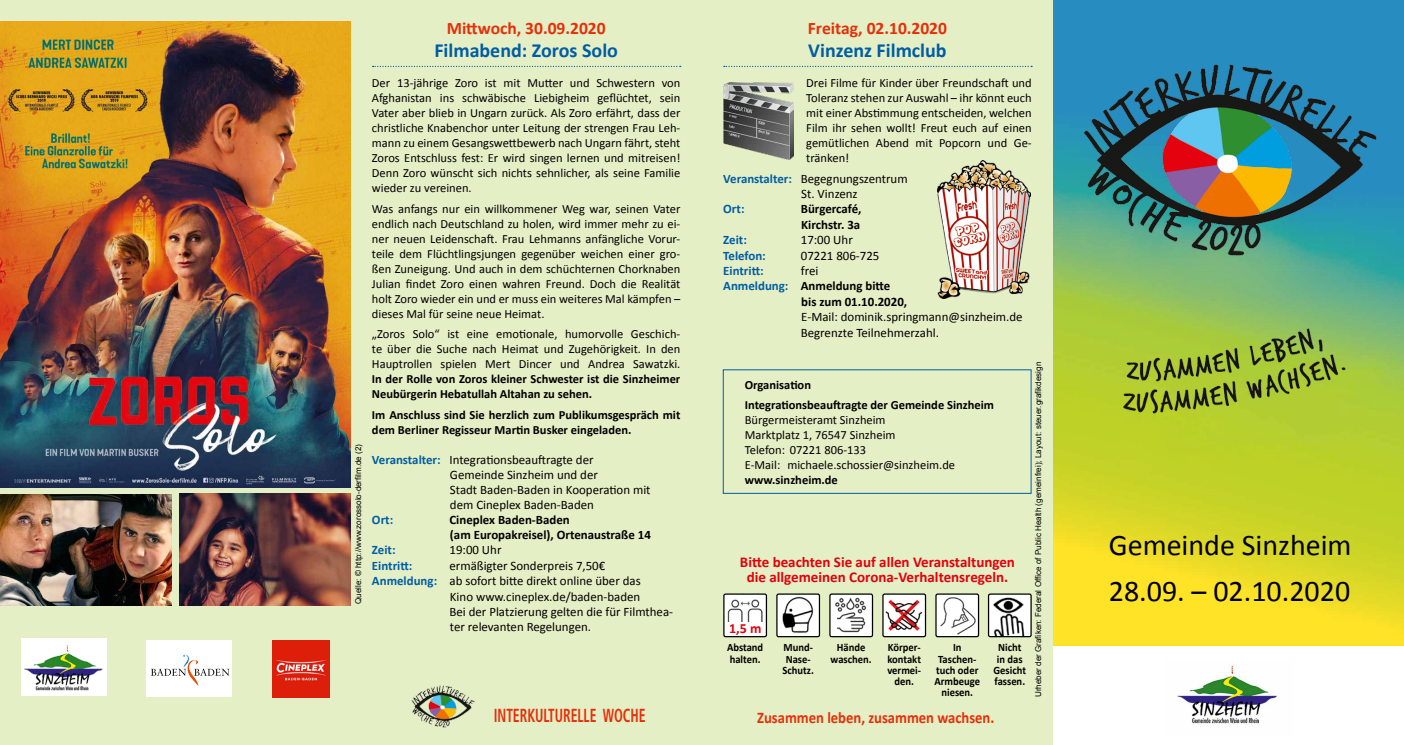
<style>
.page{position:relative;width:1404px;height:745px;background:#fff}
.page>*{position:absolute;margin:0;border:0;box-sizing:border-box;transform-origin:0 0}
.t1{font:30px "Calibri";color:#000}
.Überschrift_16_2{font:700 20px "Calibri";color:#005da3}
.t2{font:700 condensed 18.88px "Frutiger";color:#e63009;scale:.72 1}
.Datum_14_1{font:700 17.5px "Calibri";color:#e63009}
.t3{font:700 16.25px "Calibri";color:#e63009;scale:.9 1}
.Datum_14_1-2{font:700 15px/15px "Calibri";color:#e3000b;text-align:center}
.Überschrift_16_2-2{font:700 14px "Calibri";color:#e3000b}
.Kontaktdaten{font:12.88px/15.4px "Calibri";color:#000}
.Kontaktdaten-2{font:700 12.88px/15px "Calibri";color:#000}
.Kontaktdaten-3{font:700 12.88px "Calibri";color:#005da3}
.Text_10_3{font:12.5px/15px "Calibri";color:#000;text-align:justify}
.Text_10_3-2{font:700 12.5px/15px "Calibri";color:#000}
.Text_10_3-3{font:700 11.25px/11.2px "Calibri";color:#000;text-align:center;scale:.94 1}
.Bildnachweis{font:8.12px "Arial";color:#000}
.s1{font-weight:700}
.s2{font-weight:700;color:#005da3}
</style>
<div class="page">
<div style="left:0;top:0;width:1052px;height:744px;background:#e4efc6"></div>
<img style="left:411px;top:685px;width:63px;height:41px">
<img style="left:1052px;top:0;width:351px;height:645px">
<img style="left:1081px;top:62px;width:297px;height:195px">
<img style="left:1120px;top:327px;width:226px;height:88px">
<img style="left:1175px;top:664px;width:102px;height:60px">
<img style="left:0;top:21px;width:351px;height:466px">
<svg style="left:372px;top:66px;width:308px;height:1px"></svg>
<img style="left:272px;top:640px;width:58px;height:57px">
<img style="left:179px;top:493px;width:172px;height:112px">
<img style="left:0;top:494px;width:172px;height:111px">
<svg style="left:723px;top:66px;width:308px;height:1px"></svg>
<div style="left:723px;top:593px;width:43px;height:43px;background:#fff;border-radius:2px"></div>
<img style="left:727px;top:599px;width:36px;height:23px">
<div style="left:723px;top:593px;width:44px;height:44px;border:1px solid #000;border-radius:2px"></div>
<img style="left:778px;top:595px;width:40px;height:40px">
<div style="left:776px;top:593px;width:44px;height:44px;border:1px solid #000;border-radius:2px"></div>
<div style="left:829px;top:593px;width:43px;height:43px;background:#fff;border-radius:2px"></div>
<img style="left:835px;top:597px;width:32px;height:36px">
<div style="left:829px;top:593px;width:44px;height:44px;border:1px solid #000;border-radius:2px"></div>
<div style="left:882px;top:593px;width:43px;height:43px;background:#fff;border-radius:2px"></div>
<img style="left:885px;top:599px;width:38px;height:32px">
<div style="left:882px;top:593px;width:44px;height:44px;border:1px solid #000;border-radius:2px"></div>
<div style="left:935px;top:593px;width:43px;height:43px;background:#fff;border-radius:2px"></div>
<img style="left:940px;top:596px;width:36px;height:39px">
<div style="left:935px;top:593px;width:44px;height:44px;border:1px solid #000;border-radius:2px"></div>
<div style="left:988px;top:593px;width:42px;height:43px;background:#fff;border-radius:2px"></div>
<img style="left:989px;top:595px;width:36px;height:40px">
<div style="left:987px;top:593px;width:44px;height:44px;border:1px solid #000;border-radius:2px"></div>
<img style="left:723px;top:83px;width:70px;height:77px">
<img style="left:937px;top:160px;width:93px;height:138px">
<img style="left:21px;top:639px;width:85px;height:56px">
<div style="left:147px;top:639px;width:85px;height:57px;background:#fff"></div>
<svg style="left:151px;top:654px;width:78px;height:31px"></svg>
<p class="Bildnachweis" style="left:353px;top:603px;width:161px;rotate:-90deg">Quelle: © http://www.zorossolo-derfilm.de (2)</p>
<p class="Datum_14_1" style="left:446px;top:17px;width:160px">Mittwoch, 30.09.2020</p>
<p class="Überschrift_16_2" style="left:434px;top:38px;width:185px">Filmabend: Zoros Solo</p>
<p class="Text_10_3" style="left:372px;top:75px;width:310px">Der 13-jährige Zoro ist mit Mutter und Schwestern von Afghanistan ins schwäbische Liebigheim geflüchtet, sein Vater aber blieb in Ungarn zurück. Als Zoro erfährt, dass der christliche Knabenchor unter Leitung der strengen Frau Leh&shy;mann zu einem Gesangswettbewerb nach Ungarn fährt, steht Zoros Entschluss fest: Er wird singen lernen und mitreisen!<br>Denn Zoro wünscht sich nichts sehnlicher, als seine Familie wieder zu vereinen.</p>
<p class="Text_10_3" style="left:372px;top:201px;width:310px">Was anfangs nur ein willkommener Weg war, seinen Vater endlich nach Deutschland zu holen, wird immer mehr zu ei&shy;ner neuen Leidenschaft. Frau Lehmanns anfängliche Vorur&shy;teile dem Flüchtlingsjungen gegenüber weichen einer gro&shy;ßen Zuneigung. Und auch in dem schüchternen Chorknaben Julian findet Zoro einen wahren Freund. Doch die Realität holt Zoro wieder ein und er muss ein weiteres Mal kämpfen – dieses Mal für seine neue Heimat.</p>
<p class="Text_10_3" style="left:372px;top:326px;width:310px">„Zoros Solo“ ist eine emotionale, humorvolle Geschich&shy;te über die Suche nach Heimat und Zugehörigkeit. In den Hauptrollen spielen Mert Dincer und Andrea Sawatzki.<br><span class="s1">In der Rolle von Zoros kleiner Schwester ist die Sinzheimer Neubürgerin Hebatullah Altahan zu sehen.</span></p>
<p class="Text_10_3-2" style="left:372px;top:406px;width:310px">Im Anschluss sind Sie herzlich zum Publikumsgespräch mit dem Berliner Regisseur Martin Busker eingeladen.</p>
<p class="Kontaktdaten" style="left:450px;top:451px;width:202px;text-indent:-78px"><span class="s2">Veranstalter:</span> Integrationsbeauftragte der Gemeinde Sinzheim und der<br>Stadt Baden-Baden in Kooperation mit dem Cineplex Baden-Baden</p>
<p class="Kontaktdaten-3" style="left:372px;top:511px;width:23px">Ort:</p>
<p class="Kontaktdaten-2" style="left:449px;top:512px;width:203px">Cineplex Baden-Baden<br>(am Europakreisel), Ortenaustraße 14</p>
<p class="Kontaktdaten-3" style="left:372px;top:541px;width:25px">Zeit:</p>
<p class="Kontaktdaten" style="left:449px;top:542px;width:53px">19:00 Uhr</p>
<p class="Kontaktdaten-3" style="left:372px;top:557px;width:42px">Eintritt:</p>
<p class="Kontaktdaten" style="left:449px;top:557px;width:157px">ermäßigter Sonderpreis 7,50€</p>
<p class="Kontaktdaten" style="left:372px;top:573px;width:270px;text-align:right"><span class="s2">Anmeldung:</span> ab sofort bitte direkt online über das<br>Kino www.cineplex.de/baden-baden</p>
<p class="Kontaktdaten" style="left:449px;top:603px;width:225px">Bei der Platzierung gelten die für Filmthea&shy;ter relevanten Regelungen.</p>
<p class="Datum_14_1" style="left:807px;top:17px;width:141px">Freitag, 02.10.2020</p>
<p class="Überschrift_16_2" style="left:808px;top:38px;width:140px">Vinzenz Filmclub</p>
<p class="Text_10_3" style="left:806px;top:75px;width:227px">Drei Filme für Kinder über Freundschaft und Toleranz stehen zur Auswahl – ihr könnt euch mit einer Abstimmung entscheiden, welchen Film ihr sehen wollt! Freut euch auf einen gemütlichen Abend mit Popcorn und Ge&shy;tränken!</p>
<p class="Kontaktdaten" style="left:801px;top:170px;width:108px;text-indent:-78px"><span class="s2">Veranstalter:</span> Begegnungszentrum<br>St. Vinzenz</p>
<p class="Kontaktdaten-3" style="left:723px;top:201px;width:23px">Ort:</p>
<p class="Kontaktdaten-2" style="left:800px;top:201px;width:62px;line-height:15.4px">Bürgercafé,<br>Kirchstr. 3a</p>
<p class="Kontaktdaten-3" style="left:723px;top:231px;width:25px">Zeit:</p>
<p class="Kontaktdaten" style="left:800px;top:232px;width:53px">17:00 Uhr</p>
<p class="Kontaktdaten-3" style="left:723px;top:247px;width:44px">Telefon:</p>
<p class="Kontaktdaten" style="left:800px;top:247px;width:80px">07221 806-725</p>
<p class="Kontaktdaten-3" style="left:723px;top:262px;width:42px">Eintritt:</p>
<p class="Kontaktdaten" style="left:800px;top:263px;width:19px">frei</p>
<p class="Kontaktdaten" style="left:801px;top:278px;width:223px;text-indent:-78px"><span class="s2">Anmeldung:</span> <span class="s1">Anmeldung bitte<br>bis zum 01.10.2020,<br></span>E-Mail: dominik.springmann@sinzheim.de</p>
<p class="Kontaktdaten" style="left:800px;top:324px;width:140px">Begrenzte Teilnehmerzahl.</p>
<p class="Text_10_3-2" style="left:744px;top:376px;width:68px">Organisation</p>
<p class="Text_10_3" style="left:744px;top:397px;width:251px;text-align:left"><span class="s1">Integrationsbeauftragte der Gemeinde Sinzheim<br></span>Bürgermeisteramt Sinzheim<br>Marktplatz 1, 76547 Sinzheim<br>Telefon: 07221 806-133<br>E-Mail: michaele.schossier@sinzheim.de <span class="s1">www.sinzheim.de</span></p>
<p class="Datum_14_1-2" style="left:740px;top:554px;width:276px">Bitte beachten Sie auf allen Veranstaltungen die allgemeinen Corona-Verhaltensregeln.</p>
<p class="Überschrift_16_2-2" style="left:729px;top:619px;width:34px">1,5 m</p>
<p class="Text_10_3-3" style="left:727px;top:641px;width:40px;text-align:left">Abstand halten.</p>
<p class="Text_10_3-3" style="left:783px;top:641px;width:33px">Mund-</p>
<p class="Text_10_3-3" style="left:785px;top:652px;width:28px">Nase-</p>
<p class="Text_10_3-3" style="left:782px;top:664px;width:35px">Schutz.</p>
<p class="Text_10_3-3" style="left:836px;top:641px;width:32px">Hände</p>
<p class="Text_10_3-3" style="left:830px;top:652px;width:45px">waschen.</p>
<p class="Text_10_3-3" style="left:887px;top:641px;width:36px">Körper-</p>
<p class="Text_10_3-3" style="left:887px;top:652px;width:37px">kontakt</p>
<p class="Text_10_3-3" style="left:887px;top:664px;width:37px">vermei&shy;den.</p>
<p class="Text_10_3-3" style="left:934px;top:641px;width:50px">In<br>Taschen&shy;tuch oder<br>Armbeuge niesen.</p>
<p class="Text_10_3-3" style="left:993px;top:641px;width:36px">Nicht in das<br>Gesicht fassen.</p>
<p class="Bildnachweis" style="left:1032px;top:696px;width:336px;rotate:-90deg">Urheber der Grafiken: Federal Office of Public Health (gemeinfrei); Layout: steuer.grafikdesign</p>
<h3 class="t2" style="left:493px;top:704px;width:212px">INTERKULTURELLE WOCHE</h3>
<h3 class="t3" style="left:757px;top:706px;width:265px">Zusammen leben, zusammen wachsen.</h3>
<p class="t1" style="left:1108px;top:525px;width:244px">Gemeinde Sinzheim</p>
<p class="t1" style="left:1108px;top:572px;width:243px">28.09. – 02.10.2020</p>
</div>
